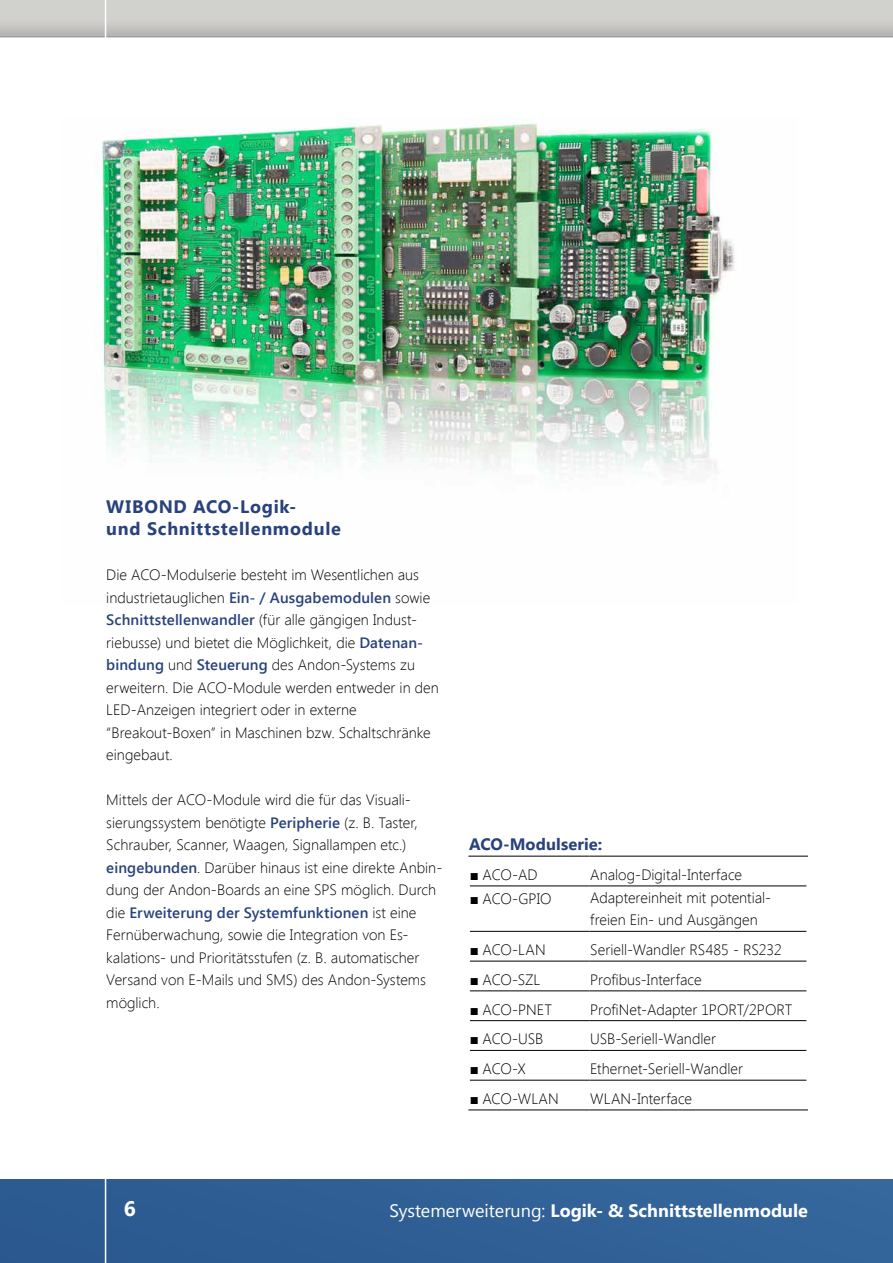
<style>
.page{position:relative;width:893px;height:1263px;background:#fff}
.page>*{position:absolute;margin:0;border:0;box-sizing:border-box;transform-origin:0 0}
.t1{font:700 21px "Segoe UI";color:#fff}
.t2{font:700 18px "Segoe UI";color:#fff}
.t3{font:700 18px/22.5px "Segoe UI";letter-spacing:.04em;color:#28427b}
.t4{font:700 16.5px "Segoe UI";letter-spacing:.005em;color:#28427b}
.t5{font:300 15px/22.5px "Segoe UI";color:#000}
.s1{font-weight:600;color:#28427b}
.s2{font-family:"Arial";font-weight:700}
.s3{font-weight:400}
</style>
<div class="page">
<div style="left:0;top:0;width:893px;height:37px;background:#9f9f9e"></div>
<div style="left:0;top:0;width:893px;height:36px;background:linear-gradient(to bottom,#d9d9d5,#bebebd)"></div>
<div style="left:0;top:1180px;width:893px;height:83px;background:#305f96"></div>
<hr style="left:105px;top:0;width:1px;height:1263px;background:#fff">
<img style="left:95px;top:117px;width:640px;height:359px">
<hr style="left:468px;top:856px;width:122px;height:1px;background:#000">
<hr style="left:590px;top:856px;width:218px;height:1px;background:#000">
<hr style="left:470px;top:886px;width:120px;height:1px;background:#000">
<hr style="left:590px;top:886px;width:216px;height:1px;background:#000">
<hr style="left:470px;top:931px;width:120px;height:1px;background:#000">
<hr style="left:590px;top:931px;width:216px;height:1px;background:#000">
<hr style="left:470px;top:961px;width:120px;height:1px;background:#000">
<hr style="left:590px;top:961px;width:216px;height:1px;background:#000">
<hr style="left:470px;top:990px;width:120px;height:1px;background:#000">
<hr style="left:590px;top:990px;width:216px;height:1px;background:#000">
<hr style="left:470px;top:1020px;width:120px;height:1px;background:#000">
<hr style="left:590px;top:1020px;width:216px;height:1px;background:#000">
<hr style="left:470px;top:1050px;width:120px;height:1px;background:#000">
<hr style="left:590px;top:1050px;width:216px;height:1px;background:#000">
<hr style="left:470px;top:1080px;width:120px;height:1px;background:#000">
<hr style="left:590px;top:1080px;width:216px;height:1px;background:#000">
<hr style="left:468px;top:1110px;width:122px;height:1px;background:#000">
<hr style="left:590px;top:1110px;width:218px;height:1px;background:#000">
<p class="t3" style="left:106px;top:494px;width:236px">WIBOND ACO-Logik-<br>und Schnittstellenmodule</p>
<p class="t5" style="left:106px;top:563px;width:334px">Die ACO-Modulserie besteht im Wesentlichen aus industrietauglichen <span class="s1">Ein- / Ausgabemodulen</span> sowie <span class="s1">Schnittstellenwandler</span> (für alle gängigen Indust&shy;riebusse) und bietet die Möglichkeit, die <span class="s1">Datenan&shy;bindung</span> und <span class="s1">Steuerung</span> des Andon-Systems zu erweitern. Die ACO-Module werden entweder in den LED-Anzeigen integriert oder in externe “Breakout-Boxen” in Maschinen bzw. Schaltschränke eingebaut.</p>
<p class="t5" style="left:106px;top:788px;width:337px">Mittels der ACO-Module wird die für das Visuali&shy;sierungssystem benötigte <span class="s1">Peripherie</span> (z. B. Taster, Schrauber, Scanner, Waagen, Signallampen etc.) <span class="s1">eingebunden</span>. Darüber hinaus ist eine direkte Anbin&shy;dung der Andon-Boards an eine SPS möglich. Durch die <span class="s1">Erweiterung der Systemfunktionen</span> ist eine Fernüberwachung, sowie die Integration von Es&shy;kalations- und Prioritätsstufen (z. B. automatischer Versand von E-Mails und SMS) des Andon-Systems möglich.</p>
<p class="t4" style="left:469px;top:832px;width:135px">ACO-Modulserie:</p>
<p class="t5" style="left:470px;top:863px;width:69px"><span class="s2">■</span> ACO-AD</p>
<p class="t5" style="left:590px;top:863px;width:153px">Analog-Digital-Interface</p>
<p class="t5" style="left:470px;top:887px;width:83px"><span class="s2">■</span> ACO-GPIO</p>
<p class="t5" style="left:590px;top:886px;width:182px">Adaptereinheit mit potential&shy;freien Ein- und Ausgängen</p>
<p class="t5" style="left:470px;top:938px;width:77px"><span class="s2">■</span> ACO-LAN</p>
<p class="t5" style="left:590px;top:938px;width:193px">Seriell-Wandler RS485 - RS232</p>
<p class="t5" style="left:470px;top:968px;width:72px"><span class="s2">■</span> ACO-SZL</p>
<p class="t5" style="left:590px;top:968px;width:113px">Profibus-Interface</p>
<p class="t5" style="left:470px;top:997px;width:84px"><span class="s2">■</span> ACO-PNET</p>
<p class="t5" style="left:590px;top:997px;width:204px">ProfiNet-Adapter 1PORT/2PORT</p>
<p class="t5" style="left:470px;top:1027px;width:75px"><span class="s2">■</span> ACO-USB</p>
<p class="t5" style="left:590px;top:1027px;width:127px">USB-Seriell-Wandler</p>
<p class="t5" style="left:470px;top:1057px;width:58px"><span class="s2">■</span> ACO-X</p>
<p class="t5" style="left:590px;top:1057px;width:154px">Ethernet-Seriell-Wandler</p>
<p class="t5" style="left:470px;top:1087px;width:90px"><span class="s2">■</span> ACO-WLAN</p>
<p class="t5" style="left:590px;top:1087px;width:103px">WLAN-Interface</p>
<h1 class="t1" style="left:124px;top:1194px;width:14px">6</h1>
<p class="t2" style="left:389px;top:1197px;width:420px"><span class="s3">Systemerweiterung:</span> Logik- &amp; Schnittstellenmodule</p>
</div>
